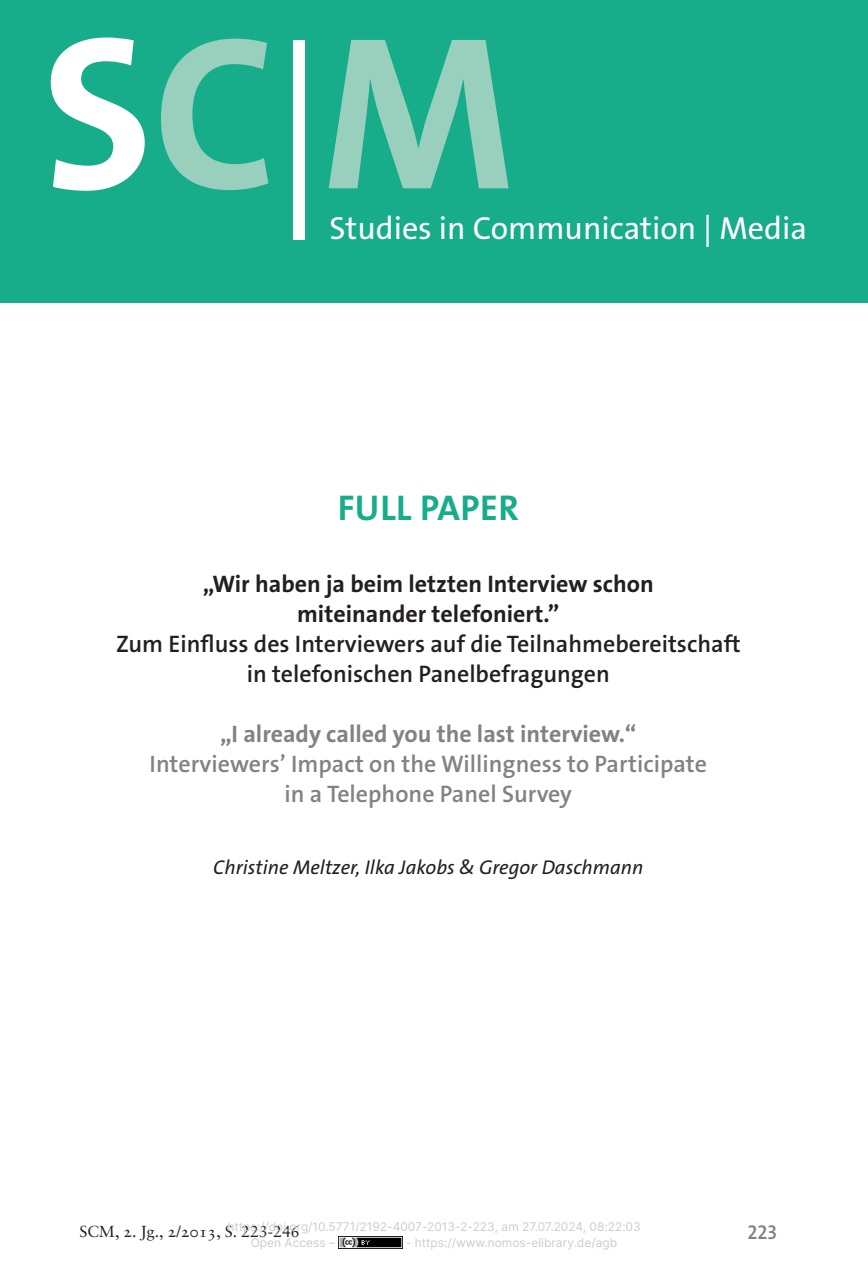
<style>
.page{position:relative;width:868px;height:1287px;background:#fff}
.page>*{position:absolute;margin:0;border:0;box-sizing:border-box;transform-origin:0 0}
.t1{font:700 219.8px "The Sans Os F";color:#99d0bd}
.t2{font:700 36px "The Sans Os F";letter-spacing:.015em;color:#17ac8a}
.t3{font:32px "The Sans Os F";color:#fff}
.t4{font:600 24px/30px "The Sans Os F";color:#231f20;text-align:center}
.t5{font:600 24px/30px "The Sans Os F";color:#808285;text-align:center}
.t6{font:700 24px/30px "The Sans Os F";color:#231f20;text-align:center}
.t7{font:700 24px "The Sans Os F";color:#808285}
.t8{font:italic 20px "The Sans Os F";color:#231f20}
.t9{font:600 20px "The Sans Os F";color:#808285}
.t10{font:16px "Sabon LT Std";color:#231f20}
.t11{font:12px/16px "Inter";color:#ccc}
.s1{color:#fff}
.s2{font-weight:400;font-size:199.2px;color:#fff}
</style>
<div class="page">
<div style="left:0;top:0;width:867px;height:303px;background:#17ac8a"></div>
<img style="left:338px;top:1237px;width:64px;height:12px">
<h1 class="t1" style="left:42px;top:-27px;width:475px"><span class="s1">S</span>C<span class="s2">|</span>M</h1>
<h3 class="t3" style="left:329px;top:207px;width:479px">Studies in Communication | Media</h3>
<h2 class="t2" style="left:338px;top:485px;width:182px">FULL PAPER</h2>
<h3 class="t6" style="left:203px;top:569px;width:452px">„Wir haben ja beim letzten Interview schon miteinander telefoniert.”</h3>
<h3 class="t4" style="left:116px;top:629px;width:626px">Zum Einfluss des Interviewers auf die Teilnahmebereitschaft in telefonischen Panelbefragungen</h3>
<h3 class="t7" style="left:220px;top:718px;width:418px">„I already called you the last interview.“</h3>
<h3 class="t5" style="left:150px;top:749px;width:558px">Interviewers’ Impact on the Willingness to Participate in a Telephone Panel Survey</h3>
<h3 class="t8" style="left:213px;top:854px;width:431px">Christine Meltzer, Ilka Jakobs &amp; Gregor Daschmann</h3>
<p class="t11" style="left:251px;top:1219px;width:391px;text-indent:-23px">https://doi.org/10.5771/2192-4007-2013-2-223, am 27.07.2024, 08:22:03<br>Open Access –</p>
<h3 class="t10" style="left:79px;top:1222px;width:222px">SCM, 2. Jg., 2/2013, S. 223-246</h3>
<p class="t11" style="left:406px;top:1235px;width:213px">- https://www.nomos-elibrary.de/agb</p>
<h3 class="t9" style="left:747px;top:1220px;width:31px">223</h3>
</div>
